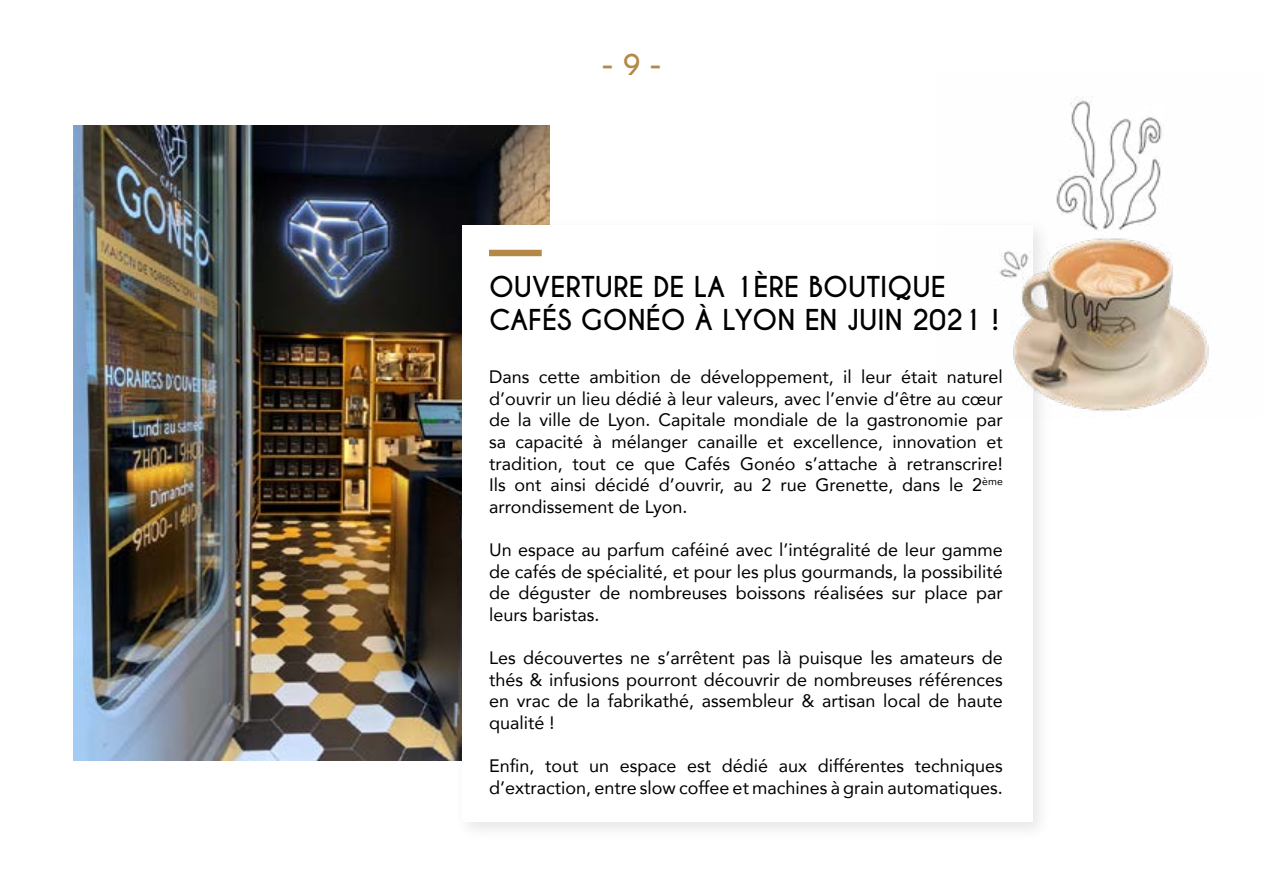
<style>
.page{position:relative;width:1263px;height:893px;background:#fff}
.page>*{position:absolute;margin:0;border:0;box-sizing:border-box;transform-origin:0 0}
.t1{font:700 27px/32.4px "Caviar Dreams";color:#000}
.t2{font:700 27px "Caviar Dreams";color:#b48945}
.t3{font:18px/21.6px "Avenir";color:#000;text-align:justify}
</style>
<div class="page">
<img style="left:73px;top:126px;width:476px;height:634px">
<div style="left:454px;top:217px;width:598px;height:625px;background:#000;opacity:.1"></div>
<div style="left:462px;top:225px;width:570px;height:596px;background:#fff"></div>
<img style="left:937px;top:97px;width:272px;height:321px">
<div style="left:489px;top:250px;width:53px;height:6px;background:#b48947"></div>
<h1 class="t2" style="left:601px;top:49px;width:61px">- 9 -</h1>
<h1 class="t1" style="left:489px;top:272px;width:511px">OUVERTURE DE LA 1ÈRE BOUTIQUE<br>CAFÉS GONÉO À LYON EN JUIN 2021 !</h1>
<p class="t3" style="left:489px;top:366px;width:515px">Dans cette ambition de développement, il leur était naturel d’ouvrir un lieu dédié à leur valeurs, avec l’envie d’être au cœur de la ville de Lyon. Capitale mondiale de la gastronomie par sa capacité à mélanger canaille et excellence, innovation et tradition, tout ce que Cafés Gonéo s’attache à retranscrire!<br>Ils ont ainsi décidé d’ouvrir, au 2 rue Grenette, dans le 2<sup>ème </sup>arrondissement de Lyon.</p>
<p class="t3" style="left:489px;top:538px;width:515px">Un espace au parfum caféiné avec l’intégralité de leur gamme de cafés de spécialité, et pour les plus gourmands, la possibilité de déguster de nombreuses boissons réalisées sur place par leurs baristas.</p>
<p class="t3" style="left:489px;top:646px;width:515px">Les découvertes ne s’arrêtent pas là puisque les amateurs de thés &amp; infusions pourront découvrir de nombreuses références en vrac de la fabrikathé, assembleur &amp; artisan local de haute qualité !</p>
<p class="t3" style="left:489px;top:754px;width:515px">Enfin, tout un espace est dédié aux différentes techniques d’extraction, entre slow coffee et machines à grain automatiques.</p>
</div>
